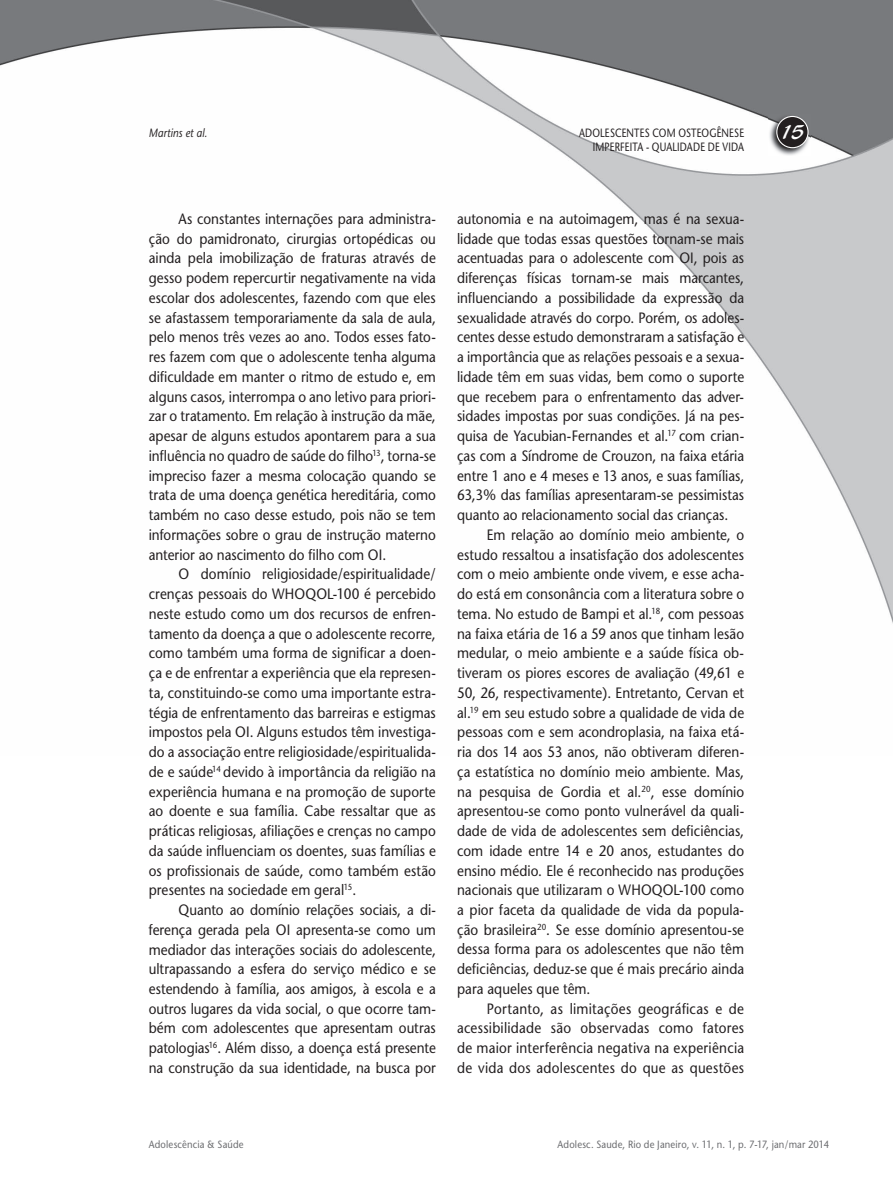
<style>
.page{position:relative;width:893px;height:1191px;background:#fff}
.page>*{position:absolute;margin:0;border:0;box-sizing:border-box;transform-origin:0 0}
.t1{font:21px "Blacklight D";color:#fff}
.t2{font:15px/19.8px "Stone Sans";color:#231f20;text-align:justify;scale:.9 1}
.t3{font:12px "Stone Sans";letter-spacing:.02em;color:#231f20;scale:.8 1}
.t4{font:italic 12px "Stone Sans";letter-spacing:.01em;color:#231f20;scale:.85 1}
.t5{font:10.5px "Stone Sans";letter-spacing:.02em;color:#6c6d70;scale:.9 1}
</style>
<div class="page">
<img style="left:0;top:0;width:893px;height:624px">
<img style="left:769px;top:114px;width:41px;height:42px">
<div style="left:777px;top:116px;width:31px;height:32px;background:#231f20;border-radius:50%"></div>
<div style="left:776px;top:116px;width:33px;height:32px;border:1px solid #fff;border-radius:50%"></div>
<p class="t4" style="left:149px;top:125px;width:70px">Martins et al.</p>
<p class="t3" style="left:579px;top:125px;width:208px">ADOLESCENTES COM OSTEOGÊNESE</p>
<h1 class="t1" style="left:780px;top:119px;width:26px">15</h1>
<p class="t3" style="left:593px;top:140px;width:191px">IMPERFEITA - QUALIDADE DE VIDA</p>
<p class="t2" style="left:149px;top:209px;width:320px;text-indent:30px">As constantes internações para administra&shy;ção do pamidronato, cirurgias ortopédicas ou ainda pela imobilização de fraturas através de gesso podem repercurtir negativamente na vida escolar dos adolescentes, fazendo com que eles se afastassem temporariamente da sala de aula, pelo menos três vezes ao ano. Todos esses fato&shy;res fazem com que o adolescente tenha alguma dificuldade em manter o ritmo de estudo e, em alguns casos, interrompa o ano letivo para priori&shy;zar o tratamento. Em relação à instrução da mãe, apesar de alguns estudos apontarem para a sua influência no quadro de saúde do filho<sup>13</sup>, torna-se impreciso fazer a mesma colocação quando se trata de uma doença genética hereditária, como também no caso desse estudo, pois não se tem informações sobre o grau de instrução materno anterior ao nascimento do filho com OI.</p>
<p class="t2" style="left:149px;top:564px;width:320px;text-indent:30px">O domínio religiosidade/espiritualidade/ crenças pessoais do WHOQOL-100 é percebido neste estudo como um dos recursos de enfren&shy;tamento da doença a que o adolescente recorre, como também uma forma de significar a doen&shy;ça e de enfrentar a experiência que ela represen&shy;ta, constituindo-se como uma importante estra&shy;tégia de enfrentamento das barreiras e estigmas impostos pela OI. Alguns estudos têm investiga&shy;do a associação entre religiosidade/espiritualida&shy;de e saúde<sup>14</sup> devido à importância da religião na experiência humana e na promoção de suporte ao doente e sua família. Cabe ressaltar que as práticas religiosas, afiliações e crenças no campo da saúde influenciam os doentes, suas famílias e os profissionais de saúde, como também estão presentes na sociedade em geral<sup>15</sup>.</p>
<p class="t2" style="left:149px;top:900px;width:320px;text-indent:30px">Quanto ao domínio relações sociais, a di&shy;ferença gerada pela OI apresenta-se como um mediador das interações sociais do adolescente, ultrapassando a esfera do serviço médico e se estendendo à família, aos amigos, à escola e a outros lugares da vida social, o que ocorre tam&shy;bém com adolescentes que apresentam outras patologias<sup>16</sup>. Além disso, a doença está presente na construção da sua identidade, na busca por</p>
<p class="t2" style="left:457px;top:209px;width:320px">autonomia e na autoimagem, mas é na sexua&shy;lidade que todas essas questões tornam-se mais acentuadas para o adolescente com OI, pois as diferenças físicas tornam-se mais marcantes, influenciando a possibilidade da expressão da sexualidade através do corpo. Porém, os adoles&shy;centes desse estudo demonstraram a satisfação e a importância que as relações pessoais e a sexua&shy;lidade têm em suas vidas, bem como o suporte que recebem para o enfrentamento das adver&shy;sidades impostas por suas condições. Já na pes&shy;quisa de Yacubian-Fernandes et al.<sup>17</sup> com crian&shy;ças com a Síndrome de Crouzon, na faixa etária entre 1 ano e 4 meses e 13 anos, e suas famílias, 63,3% das famílias apresentaram-se pessimistas quanto ao relacionamento social das crianças.</p>
<p class="t2" style="left:457px;top:525px;width:320px;text-indent:30px">Em relação ao domínio meio ambiente, o estudo ressaltou a insatisfação dos adolescentes com o meio ambiente onde vivem, e esse acha&shy;do está em consonância com a literatura sobre o tema. No estudo de Bampi et al.<sup>18</sup>, com pessoas na faixa etária de 16 a 59 anos que tinham lesão medular, o meio ambiente e a saúde física ob&shy;tiveram os piores escores de avaliação (49,61 e 50, 26, respectivamente). Entretanto, Cervan et al.<sup>19</sup> em seu estudo sobre a qualidade de vida de pessoas com e sem acondroplasia, na faixa etá&shy;ria dos 14 aos 53 anos, não obtiveram diferen&shy;ça estatística no domínio meio ambiente. Mas, na pesquisa de Gordia et al.<sup>20</sup>, esse domínio apresentou-se como ponto vulnerável da quali&shy;dade de vida de adolescentes sem deficiências, com idade entre 14 e 20 anos, estudantes do ensino médio. Ele é reconhecido nas produções nacionais que utilizaram o WHOQOL-100 como a pior faceta da qualidade de vida da popula&shy;ção brasileira<sup>20</sup>. Se esse domínio apresentou-se dessa forma para os adolescentes que não têm deficiências, deduz-se que é mais precário ainda para aqueles que têm.</p>
<p class="t2" style="left:457px;top:998px;width:320px;text-indent:30px">Portanto, as limitações geográficas e de acessibilidade são observadas como fatores de maior interferência negativa na experiência de vida dos adolescentes do que as questões</p>
<p class="t5" style="left:149px;top:1137px;width:107px">Adolescência &amp; Saúde</p>
<p class="t5" style="left:558px;top:1137px;width:303px">Adolesc. Saude, Rio de Janeiro, v. 11, n. 1, p. 7-17, jan/mar 2014</p>
</div>
